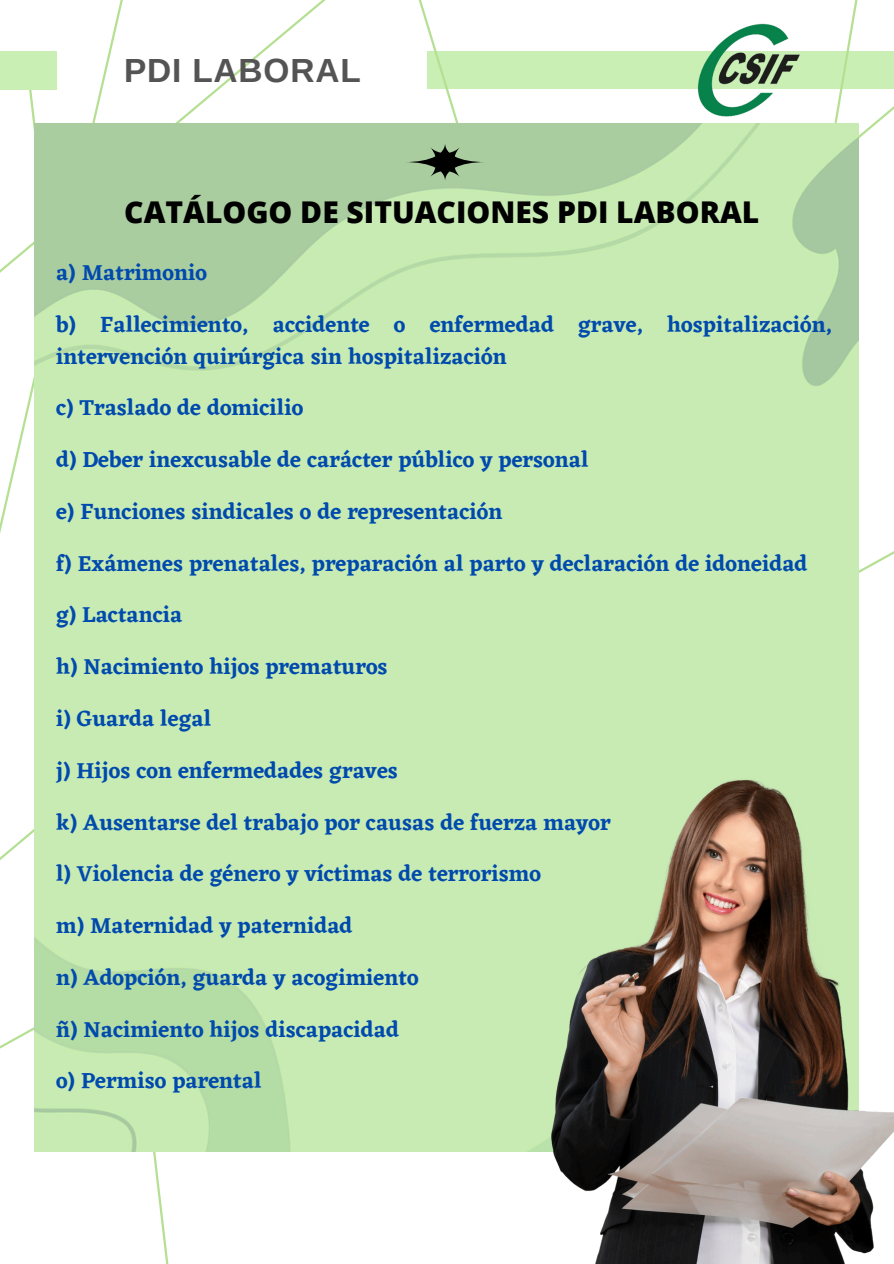
<style>
.page{position:relative;width:894px;height:1264px;background:#fff}
.page>*{position:absolute;margin:0;border:0;box-sizing:border-box;transform-origin:0 0}
.t1{font:700 33.45px "Arimo";letter-spacing:.025em;color:#545454}
.t2{font:800 30px "Open Sans";color:#000}
.t3{font:600 22.5px/31.5px "Eczar";color:#004aad}
</style>
<div class="page">
<svg style="left:668px;top:0;width:225px;height:511px"></svg>
<svg style="left:0;top:0;width:668px;height:535px"></svg>
<img style="left:35px;top:123px;width:823px;height:1028px">
<svg style="left:404px;top:143px;width:81px;height:38px;background:#849f7c"></svg>
<div style="left:0;top:51px;width:56px;height:38px;background:#c9efb4"></div>
<img style="left:551px;top:767px;width:342px;height:496px">
<img style="left:694px;top:0;width:109px;height:147px">
<p class="t1" style="left:124px;top:51px;width:238px">PDI LABORAL</p>
<p class="t2" style="left:124px;top:190px;width:636px">CATÁLOGO DE SITUACIONES PDI LABORAL</p>
<p class="t3" style="left:56px;top:257px;width:152px">a) Matrimonio</p>
<p class="t3" style="left:56px;top:308px;width:777px">b) Fallecimiento, accidente o enfermedad grave, hospitalización, intervención quirúrgica sin hospitalización</p>
<p class="t3" style="left:56px;top:392px;width:249px">c) Traslado de domicilio</p>
<h2 class="t3" style="left:56px;top:443px;width:534px">d) Deber inexcusable de carácter público y personal</h2>
<p class="t3" style="left:56px;top:495px;width:447px">e) Funciones sindicales o de representación</p>
<p class="t3" style="left:56px;top:547px;width:752px">f) Exámenes prenatales, preparación al parto y declaración de idoneidad</p>
<p class="t3" style="left:56px;top:599px;width:128px">g) Lactancia</p>
<p class="t3" style="left:56px;top:650px;width:333px">h) Nacimiento hijos prematuros</p>
<p class="t3" style="left:56px;top:702px;width:157px">i) Guarda legal</p>
<p class="t3" style="left:56px;top:754px;width:343px">j) Hijos con enfermedades graves</p>
<p class="t3" style="left:56px;top:806px;width:556px">k) Ausentarse del trabajo por causas de fuerza mayor</p>
<p class="t3" style="left:56px;top:857px;width:486px">l) Violencia de género y víctimas de terrorismo</p>
<p class="t3" style="left:56px;top:909px;width:298px">m) Maternidad y paternidad</p>
<p class="t3" style="left:56px;top:961px;width:364px">n) Adopción, guarda y acogimiento</p>
<p class="t3" style="left:56px;top:1013px;width:344px">ñ) Nacimiento hijos discapacidad</p>
<p class="t3" style="left:56px;top:1064px;width:207px">o) Permiso parental</p>
</div>
